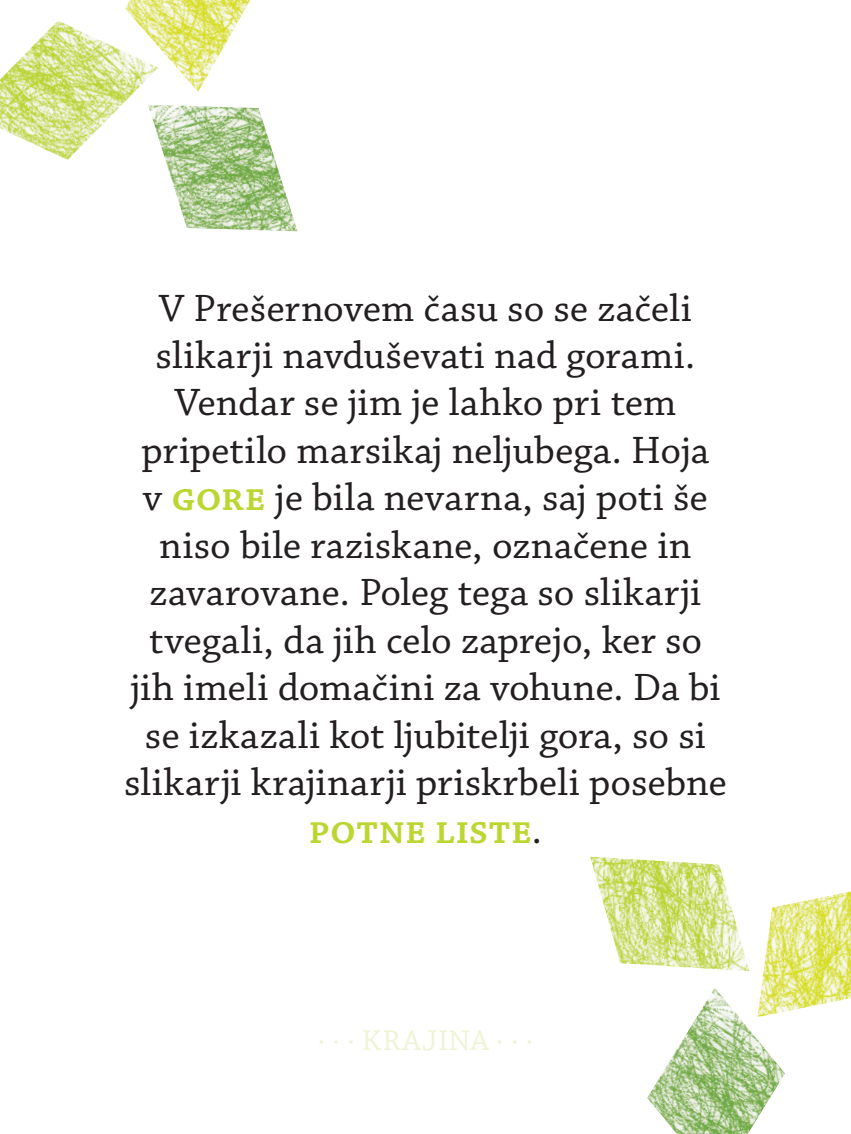
<style>
.page{position:relative;width:851px;height:1134px;background:#fff}
.page>*{position:absolute;margin:0;border:0;box-sizing:border-box;transform-origin:0 0}
.t1{font:40px/47.5px "Chaparral Pro Capt";color:#231f20;text-align:center}
.t2{font:40px "Chaparral Pro Semibold Capt";letter-spacing:.005em;color:#bcd631}
.t3{font:30px "Chaparral Pro Capt";letter-spacing:.02em;color:#eff4d5}
.s1{font-family:"Chaparral Pro Semibold Capt";color:#bcd631}
.s2{font-family:"Chaparral Pro Capt";color:#231f20}
</style>
<div class="page">
<svg style="left:0;top:0;width:297px;height:231px"></svg>
<img style="left:125px;top:0;width:125px;height:92px">
<svg style="left:590px;top:857px;width:195px;height:277px"></svg>
<img style="left:757px;top:891px;width:93px;height:126px">
<p class="t1" style="left:124px;top:285px;width:604px">V Prešernovem času so se začeli slikarji navduševati nad gorami.<br>Vendar se jim je lahko pri tem pripetilo marsikaj neljubega. Hoja<br>v <span class="s1">GORE</span> je bila nevarna, saj poti še niso bile raziskane, označene in zavarovane. Poleg tega so slikarji tvegali, da jih celo zaprejo, ker so jih imeli domačini za vohune. Da bi se izkazali kot ljubitelji gora, so si slikarji krajinarji priskrbeli posebne</p>
<p class="t2" style="left:309px;top:807px;width:235px">potne liste<span class="s2">.</span></p>
<p class="t3" style="left:317px;top:1023px;width:217px">· · · KRAJINA ···</p>
</div>
